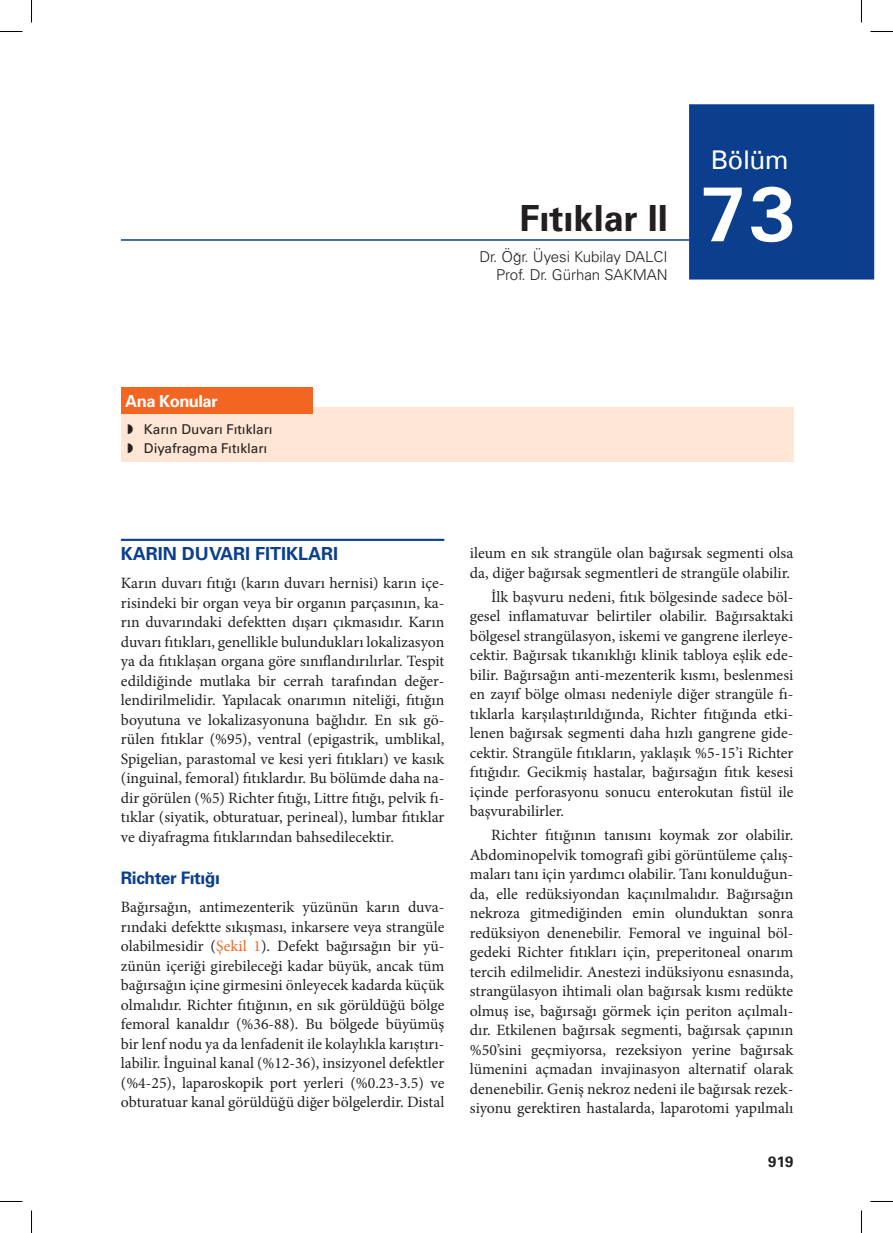
<style>
.page{position:relative;width:893px;height:1233px;background:#fff}
.page>*{position:absolute;margin:0;border:0;box-sizing:border-box;transform-origin:0 0}
.t1{font:36px "Univers Bold Tr";color:#231f20}
.t2{font:500 27px "Univers";color:#fff}
.t3{font:18px "Univers Bold Tr";color:#0b3f8d}
.t4{font:17.25px "Univers Bold Tr";letter-spacing:-.025em;color:#0b3f8d}
.t5{font:16.5px "Univers Bold Tr";letter-spacing:-.025em;color:#fff}
.t6{font:15.75px/19.5px "Minion Pro";color:#231f20;text-align:justify}
.t7{font:15px "Univers Light Tr";color:#231f20}
.t8{font:15px "Univers Bold Tr";color:#231f20}
.t9{font:13.5px/19.5px "Univers Tr";color:#231f20}
.s1{font-family:"Univers";font-weight:700;font-size:78px;color:#fff}
.s2{color:#f36621}
</style>
<div class="page">
<div style="left:121px;top:407px;width:672px;height:55px;background:#fee5d4"></div>
<div style="left:688px;top:104px;width:185px;height:175px;background:#0b3f8d"></div>
<hr style="left:121px;top:239px;width:567px;height:2px;background:#0b3f8d">
<div style="left:121px;top:387px;width:192px;height:27px;background:#f36621"></div>
<hr style="left:121px;top:538px;width:323px;height:3px;background:#0b3f8d">
<svg style="left:0;top:31px;width:22px;height:1px"></svg>
<svg style="left:870px;top:31px;width:22px;height:1px"></svg>
<svg style="left:0;top:1201px;width:22px;height:1px"></svg>
<svg style="left:870px;top:1201px;width:22px;height:1px"></svg>
<svg style="left:31px;top:0;width:1px;height:23px"></svg>
<svg style="left:31px;top:1210px;width:1px;height:22px"></svg>
<h2 class="t2" style="left:710px;top:143px;width:79px">Bölüm</h2>
<h1 class="t1" style="left:519px;top:195px;width:277px">Fıtıklar II <span class="s1">73</span></h1>
<p class="t7" style="left:496px;top:265px;width:173px">Prof. Dr. Gürhan SAKMAN</p>
<p class="t7" style="left:479px;top:247px;width:190px">Dr. Öğr. Üyesi Kubilay DALCI</p>
<p class="t5" style="left:125px;top:390px;width:94px">Ana Konular</p>
<p class="t9" style="left:144px;top:419px;width:130px">Karın Duvarı Fıtıkları<br>Diyafragma Fıtıkları</p>
<p class="t3" style="left:121px;top:542px;width:219px">KARIN DUVARI FITIKLARI</p>
<p class="t6" style="left:121px;top:573px;width:325px">Karın duvarı fıtığı (karın duvarı hernisi) karın içe&shy;risindeki bir organ veya bir organın parçasının, ka&shy;rın duvarındaki defektten dışarı çıkmasıdır. Karın duvarı fıtıkları, genellikle bulundukları lokalizasyon ya da fıtıklaşan organa göre sınıflandırılırlar. Tespit edildiğinde mutlaka bir cerrah tarafından değer&shy;lendirilmelidir. Yapılacak onarımın niteliği, fıtığın boyutuna ve lokalizasyonuna bağlıdır. En sık gö&shy;rülen fıtıklar (%95), ventral (epigastrik, umblikal, Spigelian, parastomal ve kesi yeri fıtıkları) ve kasık (inguinal, femoral) fıtıklardır. Bu bölümde daha na&shy;dir görülen (%5) Richter fıtığı, Littre fıtığı, pelvik fı&shy;tıklar (siyatik, obturatuar, perineal), lumbar fıtıklar ve diyafragma fıtıklarından bahsedilecektir.</p>
<p class="t4" style="left:121px;top:866px;width:100px">Richter Fıtığı</p>
<p class="t6" style="left:121px;top:897px;width:325px">Bağırsağın, antimezenterik yüzünün karın duva&shy;rındaki defektte sıkışması, inkarsere veya strangüle olabilmesidir (<span class="s2">Şekil 1</span>). Defekt bağırsağın bir yü&shy;zünün içeriği girebileceği kadar büyük, ancak tüm bağırsağın içine girmesini önleyecek kadarda küçük olmalıdır. Richter fıtığının, en sık görüldüğü bölge femoral kanaldır (%36-88). Bu bölgede büyümüş bir lenf nodu ya da lenfadenit ile kolaylıkla karıştırı&shy;labilir. İnguinal kanal (%12-36), insizyonel defektler (%4-25), laparoskopik port yerleri (%0.23-3.5) ve obturatuar kanal görüldüğü diğer bölgelerdir. Distal</p>
<p class="t6" style="left:469px;top:543px;width:325px">ileum en sık strangüle olan bağırsak segmenti olsa da, diğer bağırsak segmentleri de strangüle olabilir.</p>
<p class="t6" style="left:469px;top:587px;width:325px;text-indent:21px">İlk başvuru nedeni, fıtık bölgesinde sadece böl&shy;gesel inflamatuvar belirtiler olabilir. Bağırsaktaki bölgesel strangülasyon, iskemi ve gangrene ilerleye&shy;cektir. Bağırsak tıkanıklığı klinik tabloya eşlik ede&shy;bilir. Bağırsağın anti-mezenterik kısmı, beslenmesi en zayıf bölge olması nedeniyle diğer strangüle fı&shy;tıklarla karşılaştırıldığında, Richter fıtığında etki&shy;lenen bağırsak segmenti daha hızlı gangrene gide&shy;cektir. Strangüle fıtıkların, yaklaşık %5-15’i Richter fıtığıdır. Gecikmiş hastalar, bağırsağın fıtık kesesi içinde perforasyonu sonucu enterokutan fistül ile başvurabilirler.</p>
<p class="t6" style="left:469px;top:825px;width:325px;text-indent:21px">Richter fıtığının tanısını koymak zor olabilir.<br>Abdominopelvik tomografi gibi görüntüleme çalış&shy;maları tanı için yardımcı olabilir. Tanı konulduğun&shy;da, elle redüksiyondan kaçınılmalıdır. Bağırsağın nekroza gitmediğinden emin olunduktan sonra redüksiyon denenebilir. Femoral ve inguinal böl&shy;gedeki Richter fıtıkları için, preperitoneal onarım tercih edilmelidir. Anestezi indüksiyonu esnasında, strangülasyon ihtimali olan bağırsak kısmı redükte olmuş ise, bağırsağı görmek için periton açılmalı&shy;dır. Etkilenen bağırsak segmenti, bağırsak çapının %50’sini geçmiyorsa, rezeksiyon yerine bağırsak lümenini açmadan invajinasyon alternatif olarak denenebilir. Geniş nekroz nedeni ile bağırsak rezek&shy;siyonu gerektiren hastalarda, laparotomi yapılmalı</p>
<p class="t8" style="left:768px;top:1152px;width:27px">919</p>
</div>
